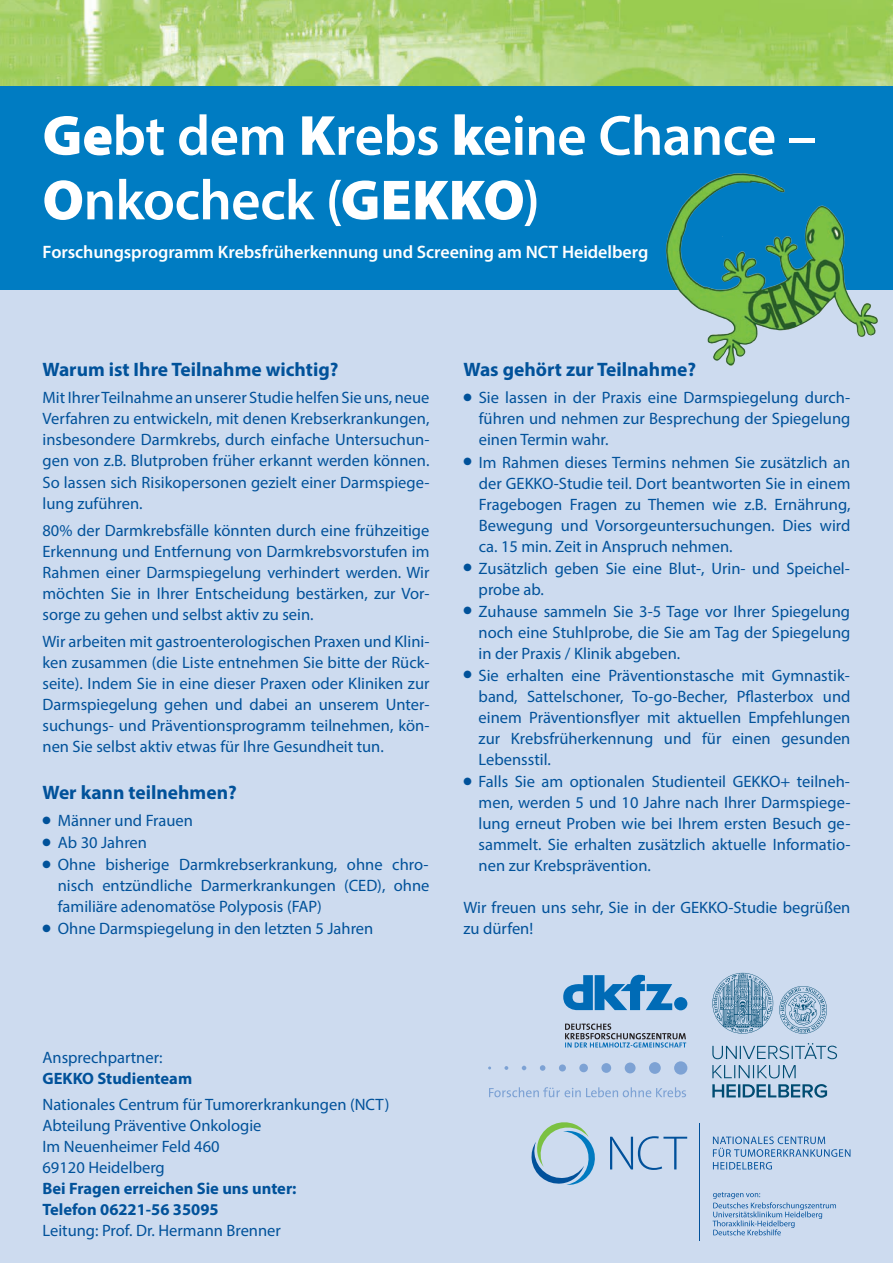
<style>
.page{position:relative;width:893px;height:1263px;background:#fff}
.page>*{position:absolute;margin:0;border:0;box-sizing:border-box;transform-origin:0 0}
.t1{font:600 57px/64.5px "Myriad Pro";letter-spacing:-.015em;color:#fff}
.t2{font:700 19.5px "Myriad Pro";color:#01529a}
.t3{font:600 18px "Myriad Pro";letter-spacing:-.005em;color:#fff}
.t4{font:16.5px/21px "Myriad Pro";color:#01529a;text-align:justify}
.t5{font:700 16.5px/21px "Myriad Pro";color:#01529a}
.s1{font-weight:900}
</style>
<div class="page">
<div style="left:0;top:289px;width:893px;height:974px;background:#cddbef"></div>
<div style="left:0;top:85px;width:893px;height:204px;background:#007cc2"></div>
<svg style="left:610px;top:1136px;width:77px;height:34px"></svg>
<svg style="left:531px;top:1122px;width:64px;height:63px"></svg>
<hr style="left:699px;top:1123px;width:1px;height:118px;background:#01519b">
<svg style="left:713px;top:1192px;width:123px;height:43px"></svg>
<svg style="left:713px;top:1136px;width:137px;height:33px"></svg>
<img style="left:654px;top:173px;width:239px;height:193px">
<img style="left:0;top:0;width:893px;height:85px">
<svg style="left:712px;top:1084px;width:115px;height:14px"></svg>
<svg style="left:712px;top:1065px;width:84px;height:13px"></svg>
<svg style="left:712px;top:1043px;width:125px;height:16px"></svg>
<svg style="left:779px;top:986px;width:48px;height:48px"></svg>
<svg style="left:712px;top:973px;width:61px;height:61px"></svg>
<svg style="left:563px;top:974px;width:124px;height:36px"></svg>
<svg style="left:488px;top:1061px;width:199px;height:13px"></svg>
<svg style="left:565px;top:1023px;width:121px;height:24px"></svg>
<svg style="left:489px;top:1087px;width:197px;height:10px"></svg>
<h1 class="t1" style="left:42px;top:102px;width:776px"><span class="s1">Ge</span>bt dem <span class="s1">K</span>rebs <span class="s1">k</span>eine Chance –<br><span class="s1">O</span>nkocheck (<span class="s1">GEKKO</span>)</h1>
<p class="t3" style="left:43px;top:240px;width:607px">Forschungsprogramm Krebsfrüherkennung und Screening am NCT Heidelberg</p>
<p class="t2" style="left:43px;top:357px;width:297px">Warum ist Ihre Teilnahme wichtig?</p>
<p class="t4" style="left:43px;top:387px;width:388px">Mit Ihrer Teilnahme an unserer Studie helfen Sie uns, neue Verfahren zu entwickeln, mit denen Krebserkrankungen, insbesondere Darmkrebs, durch einfache Untersuchun&shy;gen von z.B. Blutproben früher erkannt werden können.<br>So lassen sich Risikopersonen gezielt einer Darmspiege&shy;lung zuführen.</p>
<p class="t4" style="left:43px;top:520px;width:388px">80% der Darmkrebsfälle könnten durch eine frühzeitige Erkennung und Entfernung von Darmkrebsvorstufen im Rahmen einer Darmspiegelung verhindert werden. Wir möchten Sie in Ihrer Entscheidung bestärken, zur Vor&shy;sorge zu gehen und selbst aktiv zu sein.</p>
<p class="t4" style="left:43px;top:631px;width:388px">Wir arbeiten mit gastroenterologischen Praxen und Klini&shy;ken zusammen (die Liste entnehmen Sie bitte der Rück&shy;seite). Indem Sie in eine dieser Praxen oder Kliniken zur Darmspiegelung gehen und dabei an unserem Unter&shy;suchungs- und Präventionsprogramm teilnehmen, kön&shy;nen Sie selbst aktiv etwas für Ihre Gesundheit tun.</p>
<p class="t2" style="left:43px;top:779px;width:196px">Wer kann teilnehmen?</p>
<p class="t4" style="left:43px;top:810px;width:152px">● Männer und Frauen</p>
<p class="t4" style="left:43px;top:832px;width:106px">● Ab 30 Jahren</p>
<p class="t4" style="left:58px;top:854px;width:373px;text-indent:-15px">● Ohne bisherige Darmkrebserkrankung, ohne chro&shy;nisch entzündliche Darmerkrankungen (CED), ohne familiäre adenomatöse Polyposis (FAP)</p>
<p class="t4" style="left:43px;top:918px;width:332px">● Ohne Darmspiegelung in den letzten 5 Jahren</p>
<p class="t2" style="left:463px;top:357px;width:234px">Was gehört zur Teilnahme?</p>
<p class="t4" style="left:479px;top:387px;width:373px;text-indent:-15px">● Sie lassen in der Praxis eine Darmspiegelung durch&shy;führen und nehmen zur Besprechung der Spiegelung einen Termin wahr.</p>
<p class="t4" style="left:479px;top:451px;width:373px;text-indent:-15px">● Im Rahmen dieses Termins nehmen Sie zusätzlich an der GEKKO-Studie teil. Dort beantworten Sie in einem Fragebogen Fragen zu Themen wie z.B. Ernährung, Bewegung und Vorsorgeuntersuchungen. Dies wird ca. 15 min. Zeit in Anspruch nehmen.</p>
<p class="t4" style="left:479px;top:557px;width:373px;text-indent:-15px">● Zusätzlich geben Sie eine Blut-, Urin- und Speichel&shy;probe ab.</p>
<p class="t4" style="left:479px;top:600px;width:373px;text-indent:-15px">● Zuhause sammeln Sie 3-5 Tage vor Ihrer Spiegelung noch eine Stuhlprobe, die Sie am Tag der Spiegelung in der Praxis / Klinik abgeben.</p>
<p class="t4" style="left:479px;top:664px;width:373px;text-indent:-15px">● Sie erhalten eine Präventionstasche mit Gymnastik&shy;band, Sattelschoner, To-go-Becher, Pflasterbox und einem Präventionsflyer mit aktuellen Empfehlungen zur Krebsfrüherkennung und für einen gesunden Lebensstil.</p>
<p class="t4" style="left:479px;top:770px;width:373px;text-indent:-15px">● Falls Sie am optionalen Studienteil GEKKO+ teilneh&shy;men, werden 5 und 10 Jahre nach Ihrer Darmspiege&shy;lung erneut Proben wie bei Ihrem ersten Besuch ge&shy;sammelt. Sie erhalten zusätzlich aktuelle Informatio&shy;nen zur Krebsprävention.</p>
<p class="t4" style="left:463px;top:896px;width:388px">Wir freuen uns sehr, Sie in der GEKKO-Studie begrüßen zu dürfen!</p>
<p class="t4" style="left:43px;top:1047px;width:122px">Ansprechpartner:</p>
<p class="t5" style="left:43px;top:1068px;width:151px">GEKKO Studienteam</p>
<p class="t4" style="left:43px;top:1093px;width:348px;text-align:left">Nationales Centrum für Tumorerkrankungen (NCT)<br>Abteilung Präventive Onkologie<br>Im Neuenheimer Feld 460<br>69120 Heidelberg</p>
<p class="t5" style="left:43px;top:1177px;width:255px">Bei Fragen erreichen Sie uns unter:<br>Telefon 06221-56 35095</p>
<p class="t4" style="left:43px;top:1219px;width:240px">Leitung: Prof. Dr. Hermann Brenner</p>
</div>
